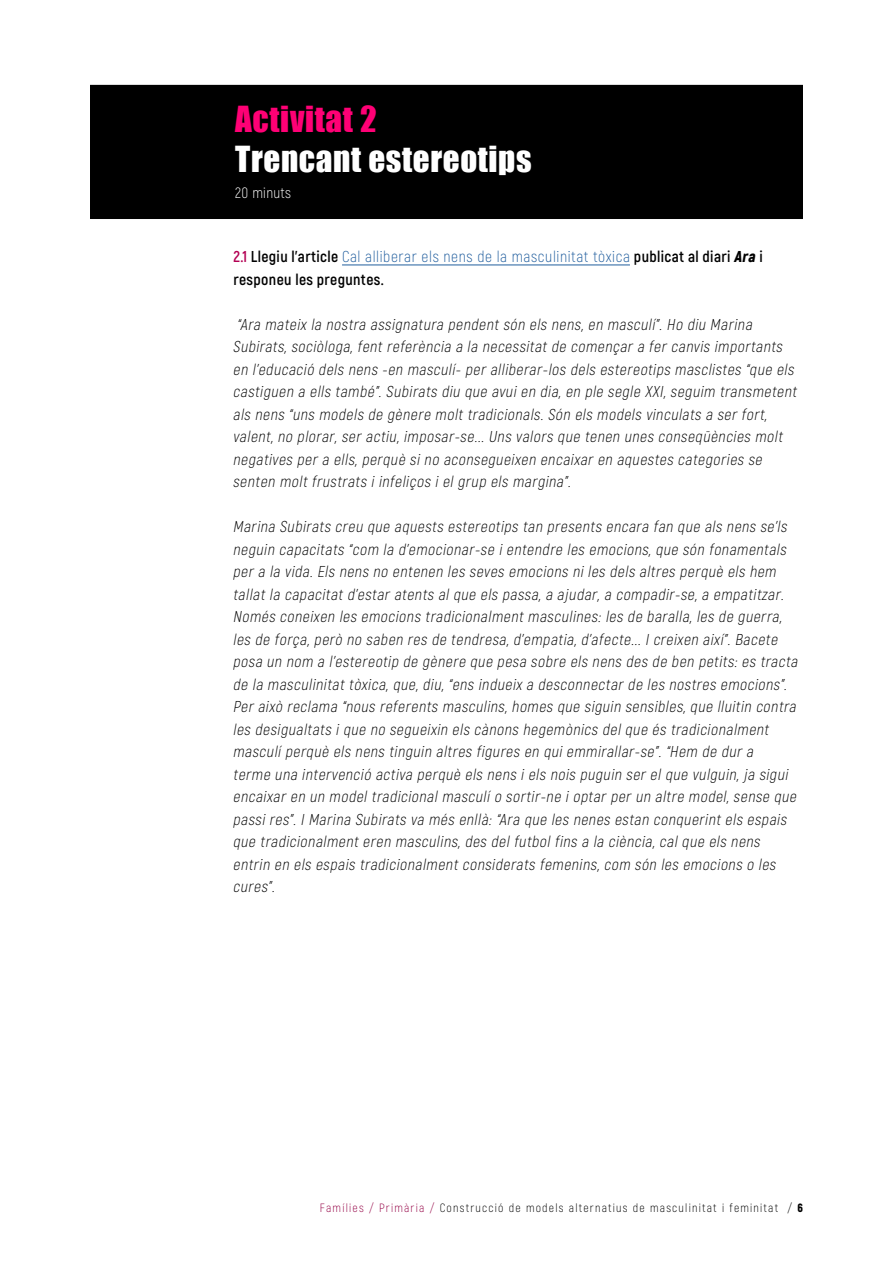
<style>
.page{position:relative;width:893px;height:1263px;background:#fff}
.page>*{position:absolute;margin:0;border:0;box-sizing:border-box;transform-origin:0 0}
.t1{font:33px/39.6px "Impact";letter-spacing:.02em;color:#fff}
.t2{font:italic 300 15.75px/22.5px "Akrobat";color:#000}
.t3{font:700 15.75px/22.5px "Akrobat";letter-spacing:.025em;color:#000}
.t4{font:300 15px "Akrobat";letter-spacing:.02em;color:#fff}
.t5{font:300 12px "Akrobat";letter-spacing:.1em;color:#000}
.s1{color:#ff0075}
.s2{color:#b30053}
.s3{font-weight:300;color:#215e9e}
.s4{font-weight:900;font-style:italic}
.s5{color:#940045}
.s6{font-weight:900}
</style>
<div class="page">
<hr style="left:342px;top:265px;width:288px;height:1px;background:#215e9e">
<div style="left:91px;top:86px;width:711px;height:132px;background:#000"></div>
<div style="left:90px;top:85px;width:713px;height:134px;border:2px solid #000"></div>
<h2 class="t1" style="left:235px;top:99px;width:298px"><span class="s1">Activitat 2<br></span>Trencant estereotips</h2>
<h2 class="t4" style="left:235px;top:183px;width:57px">20 minuts</h2>
<h3 class="t3" style="left:233px;top:245px;width:531px"><span class="s2">2.1</span> Llegiu l’article <span class="s3">Cal alliberar els nens de la masculinitat tòxica</span> publicat al diari <span class="s4">Ara</span> i responeu les preguntes.</h3>
<p class="t2" style="left:233px;top:313px;width:568px">“Ara mateix la nostra assignatura pendent són els nens, en masculí”. Ho diu Marina Subirats, sociòloga, fent referència a la necessitat de començar a fer canvis importants en l’educació dels nens -en masculí- per alliberar-los dels estereotips masclistes “que els castiguen a ells també”. Subirats diu que avui en dia, en ple segle XXI, seguim transmetent als nens “uns models de gènere molt tradicionals. Són els models vinculats a ser fort, valent, no plorar, ser actiu, imposar-se... Uns valors que tenen unes conseqüències molt negatives per a ells, perquè si no aconsegueixen encaixar en aquestes categories se senten molt frustrats i infeliços i el grup els margina”.</p>
<p class="t2" style="left:233px;top:515px;width:569px">Marina Subirats creu que aquests estereotips tan presents encara fan que als nens se’ls neguin capacitats “com la d’emocionar-se i entendre les emocions, que són fonamentals per a la vida. Els nens no entenen les seves emocions ni les dels altres perquè els hem tallat la capacitat d’estar atents al que els passa, a ajudar, a compadir-se, a empatitzar.<br>Només coneixen les emocions tradicionalment masculines: les de baralla, les de guerra, les de força, però no saben res de tendresa, d’empatia, d’afecte... I creixen així”. Bacete posa un nom a l’estereotip de gènere que pesa sobre els nens des de ben petits: es tracta de la masculinitat tòxica, que, diu, “ens indueix a desconnectar de les nostres emocions”.<br>Per això reclama “nous referents masculins, homes que siguin sensibles, que lluitin contra les desigualtats i que no segueixin els cànons hegemònics del que és tradicionalment masculí perquè els nens tinguin altres figures en qui emmirallar-se”. “Hem de dur a<br>terme una intervenció activa perquè els nens i els nois puguin ser el que vulguin, ja sigui encaixar en un model tradicional masculí o sortir-ne i optar per un altre model, sense que passi res”. I Marina Subirats va més enllà: “Ara que les nenes estan conquerint els espais que tradicionalment eren masculins, des del futbol fins a la ciència, cal que els nens entrin en els espais tradicionalment considerats femenins, com són les emocions o les cures”.</p>
<p class="t5" style="left:320px;top:1201px;width:485px"><span class="s5">Famílies / Primària /</span> Construcció de models alternatius de masculinitat i feminitat / <span class="s6">6</span></p>
</div>
